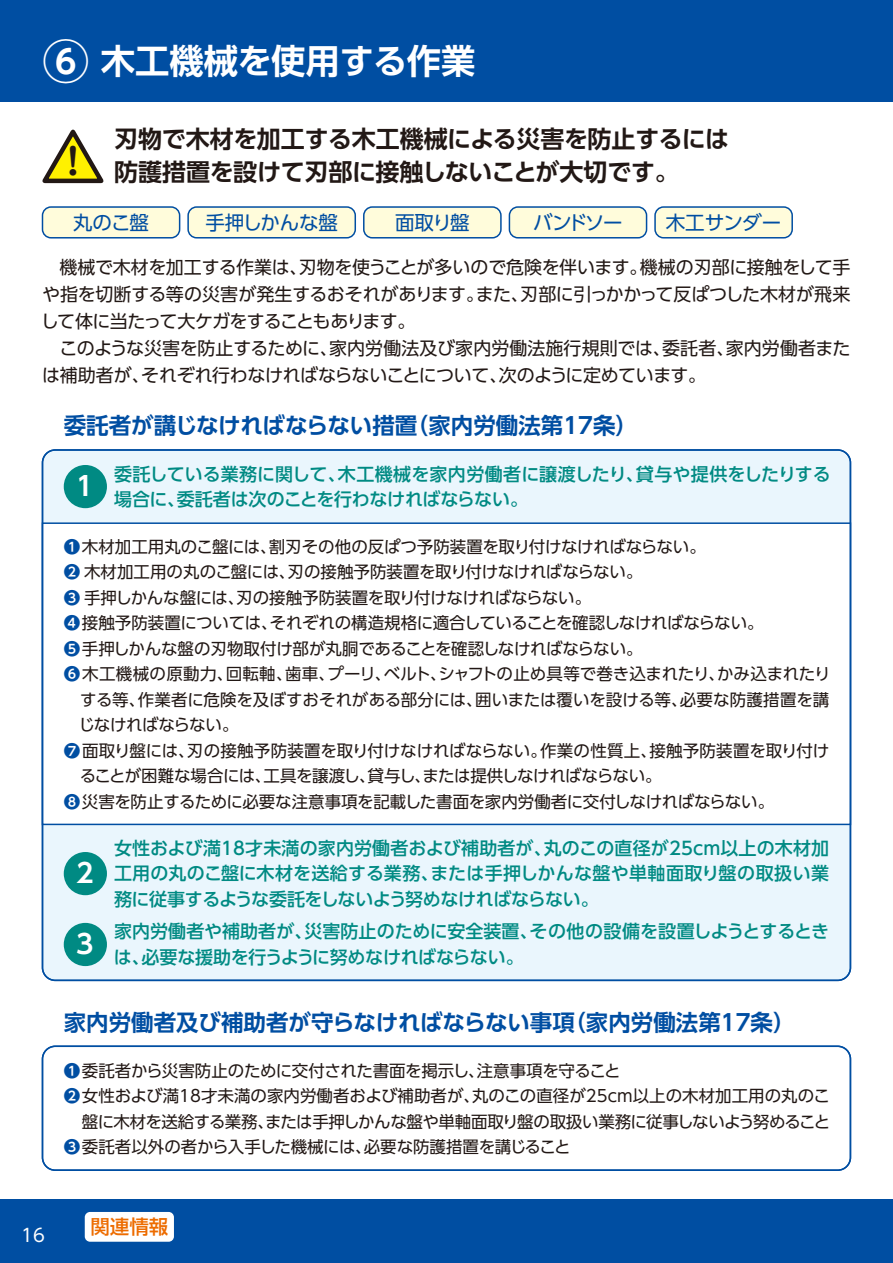
<style>
.page{position:relative;width:893px;height:1263px;background:#fff}
.page>*{position:absolute;margin:0;border:0;box-sizing:border-box;transform-origin:0 0}
.t1{font:700 34.35px "UD Shin Go Pro De";letter-spacing:-.005em;color:#fff}
.t2{font:700 26.4px "UD Shin Go Pro De";color:#fff}
.t3{font:700 24px/33px "UD Shin Go Pro De";letter-spacing:-.015em;color:#221815}
.t4{font:700 22.5px "UD Shin Go Pro De";color:#004ea2}
.t5{font:19.5px "UD Shin Go Pro";letter-spacing:-.035em;color:#004ea2}
.t6{font:19.5px "UD Shin Go Pro";letter-spacing:-.01em;color:#004ea2}
.t7{font:500 19.5px "UD Shin Go Pro";color:#ed6c00}
.t8{font:500 18px/25.5px "UD Shin Go Pro";letter-spacing:-.005em;color:#008a83}
.t9{font:18px/27px "UD Shin Go Pro";letter-spacing:-.015em;color:#221815}
.t10{font:18px "UD Shin Go Pro";color:#fff}
.t11{font:16.5px/25.5px "UD Shin Go Pro";letter-spacing:-.015em;color:#221815}
.t12{font:16.5px "UD Shin Go Pro";letter-spacing:-.035em;color:#221815}
.s1{font-size:46.8px}
.s2{font-family:"UD Shin Go Pro De";font-weight:700;color:#004ea2}
</style>
<div class="page">
<div style="left:0;top:0;width:893px;height:101px;background:#004ea2"></div>
<div style="left:0;top:1199px;width:893px;height:64px;background:#004ea2"></div>
<div style="left:85px;top:1212px;width:89px;height:30px;background:#fff;border-radius:5px"></div>
<svg style="left:42px;top:129px;width:62px;height:55px"></svg>
<div style="left:42px;top:450px;width:808px;height:530px;background:#eaf6fd;border-radius:13px"></div>
<div style="left:42px;top:522px;width:809px;height:303px;background:#fff;border:2px solid #004ea2"></div>
<div style="left:64px;top:465px;width:43px;height:43px;background:#008a83;border-radius:50%"></div>
<div style="left:64px;top:923px;width:43px;height:43px;background:#008a83;border-radius:50%"></div>
<div style="left:64px;top:852px;width:43px;height:43px;background:#008a83;border-radius:50%"></div>
<div style="left:42px;top:1045px;width:809px;height:126px;border:2px solid #004ea2;border-radius:13px"></div>
<div style="left:42px;top:207px;width:138px;height:31px;background:#fffcdb;border-radius:9px"></div>
<div style="left:42px;top:206px;width:138px;height:33px;border:2px solid #004ea2;border-radius:9px"></div>
<div style="left:188px;top:207px;width:167px;height:31px;background:#fffcdb;border-radius:9px"></div>
<div style="left:187px;top:206px;width:169px;height:33px;border:2px solid #004ea2;border-radius:9px"></div>
<div style="left:364px;top:207px;width:137px;height:31px;background:#fffcdb;border-radius:9px"></div>
<div style="left:363px;top:206px;width:139px;height:33px;border:2px solid #004ea2;border-radius:9px"></div>
<div style="left:509px;top:207px;width:138px;height:31px;background:#fffcdb;border-radius:9px"></div>
<div style="left:509px;top:206px;width:138px;height:33px;border:2px solid #004ea2;border-radius:9px"></div>
<div style="left:655px;top:207px;width:137px;height:31px;background:#fffcdb;border-radius:9px"></div>
<div style="left:654px;top:206px;width:139px;height:33px;border:2px solid #004ea2;border-radius:9px"></div>
<h1 class="t1" style="left:43px;top:33px;width:434px"><span class="s1">⑥</span> 木工機械を使用する作業</h1>
<h3 class="t3" style="left:55px;top:122px;width:676px;text-indent:59px">刃物で木材を加工する木工機械による災害を防止するには<sup>！</sup> 防護措置を設けて刃部に接触しないことが大切です。</h3>
<p class="t5" style="left:73px;top:206px;width:77px">丸のこ盤</p>
<p class="t6" style="left:205px;top:206px;width:134px">手押しかんな盤</p>
<p class="t5" style="left:395px;top:206px;width:76px">面取り盤</p>
<p class="t5" style="left:533px;top:206px;width:91px">バンドソー</p>
<p class="t5" style="left:666px;top:206px;width:117px">木工サンダー</p>
<p class="t9" style="left:41px;top:253px;width:811px;text-indent:19px">機械で木材を加工する作業は、刃物を使うことが多いので危険を伴います。機械の刃部に接触をして手や指を切断する等の災害が発生するおそれがあります。また、刃部に引っかかって反ぱつした木材が飛来して体に当たって大ケガをすることもあります。<br>　このような災害を防止するために、家内労働法及び家内労働法施行規則では、委託者、家内労働者または補助者が、それぞれ行わなければならないことについて、次のように定めています。</p>
<h3 class="t4" style="left:64px;top:407px;width:576px">委託者が講じなければならない措置（家内労働法第17条）</h3>
<h2 class="t2" style="left:76px;top:465px;width:19px">1</h2>
<p class="t8" style="left:114px;top:460px;width:718px">委託している業務に関して、木工機械を家内労働者に譲渡したり、貸与や提供をしたりする場合に、委託者は次のことを行わなければならない。</p>
<p class="t11" style="left:64px;top:533px;width:768px"><span class="s2">❶</span>木材加工用丸のこ盤には、割刃その他の反ぱつ予防装置を取り付けなければならない。<br><span class="s2">❷</span> 木材加工用の丸のこ盤には、刃の接触予防装置を取り付けなければならない。<br><span class="s2">❸</span> 手押しかんな盤には、刃の接触予防装置を取り付けなければならない。<br><span class="s2">❹</span>接触予防装置については、それぞれの構造規格に適合していることを確認しなければならない。<br><span class="s2">❺</span>手押しかんな盤の刃物取付け部が丸胴であることを確認しなければならない。<br><span class="s2">❻</span>木工機械の原動力、回転軸、歯車、プーリ、ベルト、シャフトの止め具等で巻き込まれたり、かみ込まれたり　する等、作業者に危険を及ぼすおそれがある部分には、囲いまたは覆いを設ける等、必要な防護措置を講　じなければならない。<br><span class="s2">❼</span>面取り盤には、刃の接触予防装置を取り付けなければならない。作業の性質上、接触予防装置を取り付け　ることが困難な場合には、工具を譲渡し、貸与し、または提供しなければならない。<br><span class="s2">❽</span>災害を防止するために必要な注意事項を記載した書面を家内労働者に交付しなければならない。</p>
<h2 class="t2" style="left:76px;top:852px;width:19px">2</h2>
<h2 class="t2" style="left:76px;top:922px;width:19px">3</h2>
<p class="t8" style="left:114px;top:835px;width:717px;text-align:justify">女性および満18才未満の家内労働者および補助者が、丸のこの直径が25cm以上の木材加工用の丸のこ盤に木材を送給する業務、または手押しかんな盤や単軸面取り盤の取扱い業務に従事するような委託をしないよう努めなければならない。</p>
<p class="t8" style="left:114px;top:918px;width:717px">家内労働者や補助者が、災害防止のために安全装置、その他の設備を設置しようとするときは、必要な援助を行うように努めなければならない。</p>
<h3 class="t4" style="left:64px;top:1004px;width:733px">家内労働者及び補助者が守らなければならない事項（家内労働法第17条）</h3>
<p class="t11" style="left:64px;top:1057px;width:558px"><span class="s2">❶</span>委託者から災害防止のために交付された書面を掲示し、注意事項を守ること</p>
<p class="t11" style="left:64px;top:1082px;width:768px"><span class="s2">❷</span>女性および満18才未満の家内労働者および補助者が、丸のこの直径が25cm以上の木材加工用の丸のこ</p>
<p class="t12" style="left:82px;top:1108px;width:750px">盤に木材を送給する業務、または手押しかんな盤や単軸面取り盤の取扱い業務に従事しないよう努めること</p>
<p class="t11" style="left:64px;top:1133px;width:508px"><span class="s2">❸</span>委託者以外の者から入手した機械には、必要な防護措置を講じること</p>
<p class="t10" style="left:21px;top:1220px;width:25px">16</p>
<p class="t7" style="left:90px;top:1211px;width:79px">関連情報</p>
</div>
